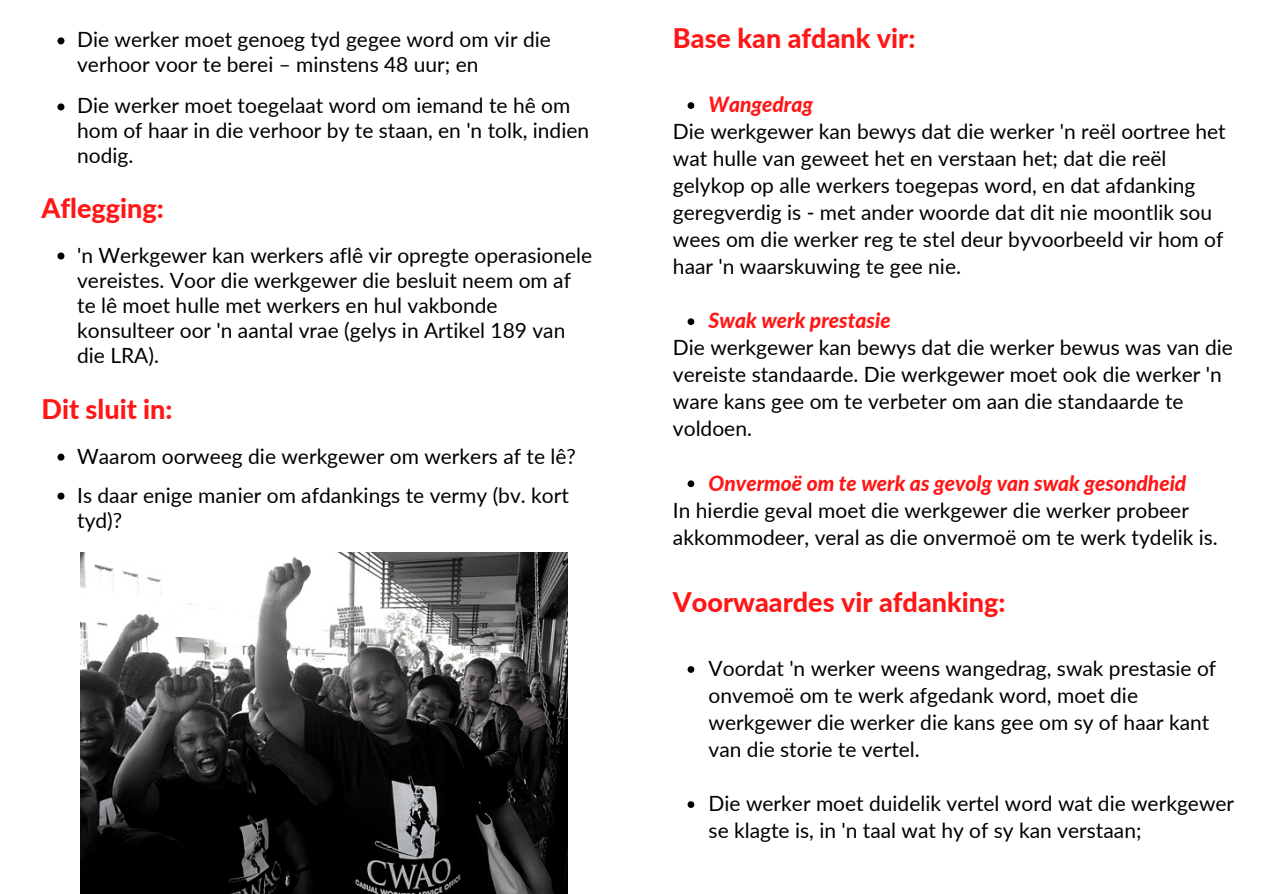
<style>
.page{position:relative;width:1263px;height:894px;background:#fff}
.page>*{position:absolute;margin:0;border:0;box-sizing:border-box;transform-origin:0 0}
.t1{font:800 27px "Lato";color:#ff1616}
.t2{font:21px/27px "Lato";color:#000}
.t3{font:italic 800 21px "Lato";color:#ff1616}
</style>
<div class="page">
<svg style="left:57px;top:37px;width:7px;height:7px"></svg>
<svg style="left:57px;top:103px;width:7px;height:7px"></svg>
<svg style="left:57px;top:252px;width:7px;height:7px"></svg>
<svg style="left:57px;top:453px;width:7px;height:7px"></svg>
<svg style="left:57px;top:492px;width:7px;height:7px"></svg>
<svg style="left:688px;top:102px;width:6px;height:7px"></svg>
<svg style="left:688px;top:318px;width:6px;height:7px"></svg>
<svg style="left:688px;top:480px;width:6px;height:7px"></svg>
<svg style="left:688px;top:666px;width:6px;height:6px"></svg>
<svg style="left:688px;top:801px;width:6px;height:6px"></svg>
<img style="left:80px;top:552px;width:487px;height:341px">
<p class="t2" style="left:77px;top:27px;width:475px;line-height:25px">Die werker moet genoeg tyd gegee word om vir die verhoor voor te berei – minstens 48 uur; en</p>
<p class="t2" style="left:77px;top:93px;width:513px;line-height:25px">Die werker moet toegelaat word om iemand te hê om hom of haar in die verhoor by te staan, en 'n tolk, indien nodig.</p>
<p class="t1" style="left:41px;top:191px;width:124px">Aflegging:</p>
<p class="t2" style="left:77px;top:242px;width:517px;line-height:25px">'n Werkgewer kan werkers aflê vir opregte operasionele vereistes. Voor die werkgewer die besluit neem om af te lê moet hulle met werkers en hul vakbonde konsulteer oor 'n aantal vrae (gelys in Artikel 189 van die LRA).</p>
<p class="t1" style="left:41px;top:392px;width:133px">Dit sluit in:</p>
<p class="t2" style="left:77px;top:436px;width:500px;line-height:39px">Waarom oorweeg die werkgewer om werkers af te lê?<br>Is daar enige manier om afdankings te vermy (bv. kort</p>
<p class="t2" style="left:77px;top:506px;width:47px">tyd)?</p>
<p class="t1" style="left:673px;top:21px;width:244px">Base kan afdank vir:</p>
<p class="t3" style="left:709px;top:92px;width:106px">Wangedrag</p>
<p class="t2" style="left:673px;top:118px;width:554px">Die werkgewer kan bewys dat die werker 'n reël oortree het wat hulle van geweet het en verstaan het; dat die reël gelykop op alle werkers toegepas word, en dat afdanking geregverdig is - met ander woorde dat dit nie moontlik sou wees om die werker reg te stel deur byvoorbeeld vir hom of haar 'n waarskuwing te gee nie.</p>
<p class="t3" style="left:709px;top:307px;width:183px">Swak werk prestasie</p>
<p class="t2" style="left:673px;top:334px;width:561px">Die werkgewer kan bewys dat die werker bewus was van die vereiste standaarde. Die werkgewer moet ook die werker 'n ware kans gee om te verbeter om aan die standaarde te voldoen.</p>
<p class="t3" style="left:709px;top:469px;width:479px">Onvermoë om te werk as gevolg van swak gesondheid</p>
<p class="t2" style="left:673px;top:495px;width:546px">In hierdie geval moet die werkgewer die werker probeer akkommodeer, veral as die onvermoë om te werk tydelik is.</p>
<p class="t1" style="left:673px;top:585px;width:334px">Voorwaardes vir afdanking:</p>
<p class="t2" style="left:709px;top:654px;width:509px">Voordat 'n werker weens wangedrag, swak prestasie of onvemoë om te werk afgedank word, moet die werkgewer die werker die kans gee om sy of haar kant van die storie te vertel.</p>
<p class="t2" style="left:709px;top:789px;width:527px">Die werker moet duidelik vertel word wat die werkgewer se klagte is, in 'n taal wat hy of sy kan verstaan;</p>
</div>
